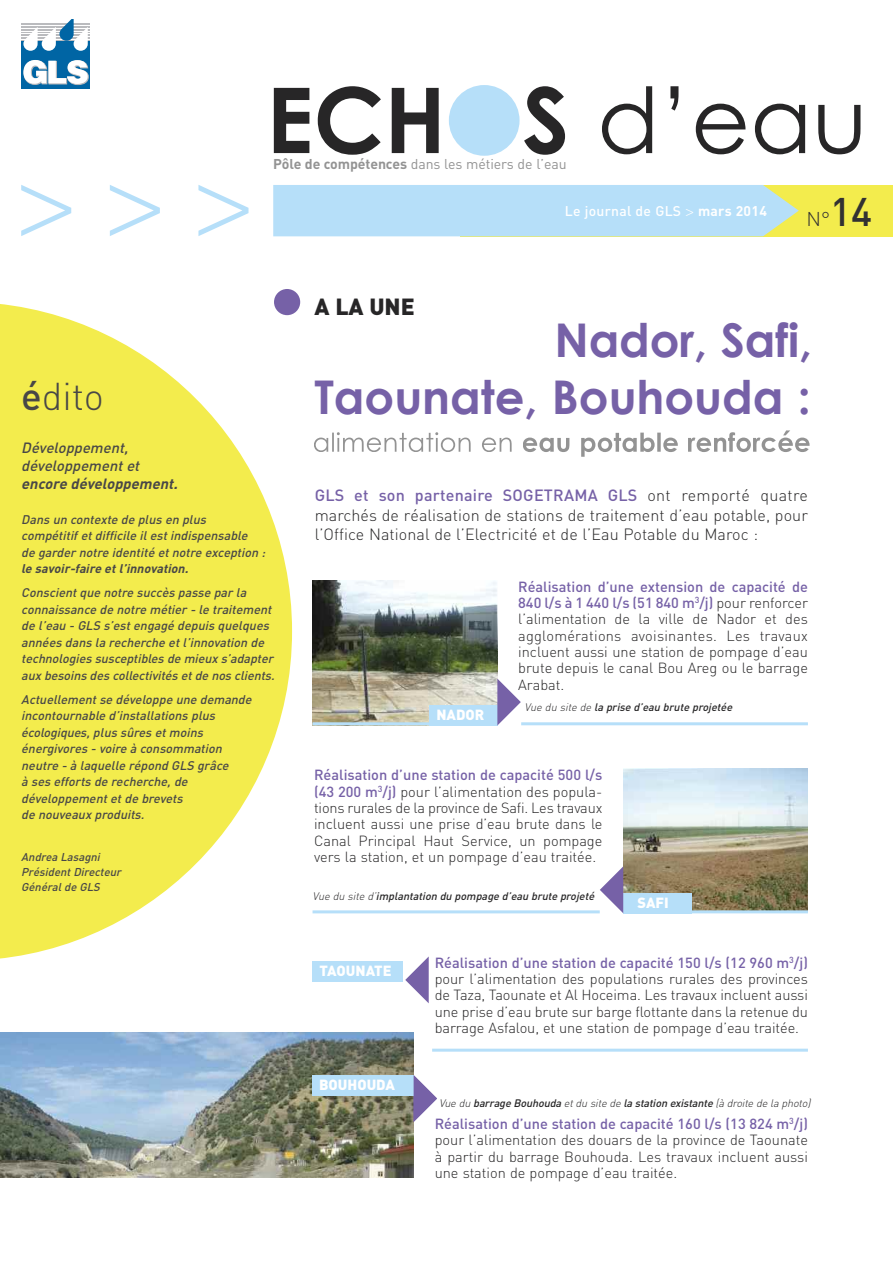
<style>
.page{position:relative;width:893px;height:1263px;background:#fff}
.page>*{position:absolute;margin:0;border:0;box-sizing:border-box;transform-origin:0 0}
.t1{font:300 98.4px "Helvetica Neue";color:#b6dff9}
.t2{font:700 90.75px "Century Gothic";color:#272627}
.t3{font:700 46.5px/57px "Century Gothic";color:#7661a7;text-align:right}
.t4{font:300 38.25px "DIN";color:#484747}
.t5{font:900 23.1px "DIN";color:#272627}
.t6{font:300 19.8px "DIN";color:#323132}
.t7{font:300 16.2px/19.5px "DIN";letter-spacing:.005em;color:#272627;text-align:justify}
.t8{font:italic 500 14.7px/18px "DIN";color:#484747}
.t9{font:italic 700 14.7px "DIN";color:#484747}
.t10{font:300 14.55px/16.4px "DIN";color:#272627;text-align:justify}
.t11{font:900 14.55px "DIN";color:#fff}
.t12{font:14.1px "DIN";letter-spacing:-.005em;color:#939393}
.t13{font:500 13.95px "DIN";letter-spacing:.02em;color:#fff}
.t14{font:italic 500 12.45px/16.5px "DIN";letter-spacing:-.01em;color:#484747}
.t15{font:italic 700 12.45px "DIN";color:#484747}
.t16{font:italic 500 11.25px/15px "DIN";color:#484747}
.t17{font:italic 500 10.8px "DIN";color:#272627}
.t18{font:italic 300 10.8px "DIN";color:#272627}
.s1{font-weight:400}
.s2{font-weight:700}
.s3{font-family:"Helvetica Neue";font-weight:300}
.s4{font-weight:500;font-size:39.45px}
.s5{font-weight:500}
.s6{font-weight:500;color:#7661a7}
.s7{font-weight:300}
.s8{color:#7661a7}
</style>
<div class="page">
<img style="left:0;top:1033px;width:414px;height:145px">
<div style="left:274px;top:289px;width:26px;height:26px;background:#7661a7;border-radius:50%"></div>
<svg style="left:0;top:303px;width:292px;height:656px;fill:#f3ec4d"></svg>
<div style="left:460px;top:185px;width:433px;height:51px;background:#f3ec4d"></div>
<div style="left:273px;top:185px;width:526px;height:51px;background:#b6dff9"></div>
<div style="left:22px;top:41px;width:68px;height:48px;background:#0065a4"></div>
<svg style="left:23px;top:60px;width:66px;height:25px"></svg>
<hr style="left:22px;top:23px;width:68px;height:1px;background:#babbbe">
<hr style="left:22px;top:24px;width:68px;height:1px;background:#babbbe">
<hr style="left:22px;top:26px;width:68px;height:1px;background:#babbbe">
<hr style="left:22px;top:27px;width:68px;height:1px;background:#babbbe">
<hr style="left:22px;top:29px;width:68px;height:1px;background:#babbbe">
<hr style="left:22px;top:31px;width:68px;height:1px;background:#babbbe">
<hr style="left:22px;top:32px;width:68px;height:1px;background:#babbbe">
<hr style="left:22px;top:34px;width:68px;height:1px;background:#babbbe">
<hr style="left:22px;top:35px;width:68px;height:1px;background:#babbbe">
<hr style="left:22px;top:37px;width:68px;height:1px;background:#babbbe">
<hr style="left:22px;top:38px;width:68px;height:1px;background:#babbbe">
<hr style="left:22px;top:40px;width:68px;height:1px;background:#babbbe">
<svg style="left:23px;top:20px;width:65px;height:31px"></svg>
<div style="left:449px;top:85px;width:71px;height:71px;background:#b6dff9;border-radius:50%"></div>
<svg style="left:314px;top:432px;width:124px;height:20px"></svg>
<svg style="left:523px;top:433px;width:155px;height:24px"></svg>
<img style="left:313px;top:580px;width:184px;height:142px">
<div style="left:429px;top:705px;width:69px;height:20px;background:#b6dff9"></div>
<img style="left:623px;top:768px;width:185px;height:142px">
<div style="left:623px;top:893px;width:69px;height:20px;background:#b6dff9"></div>
<hr style="left:521px;top:722px;width:287px;height:3px;background:#b6dff9">
<hr style="left:313px;top:722px;width:185px;height:3px;background:#b6dff9">
<hr style="left:313px;top:910px;width:287px;height:3px;background:#b6dff9">
<hr style="left:623px;top:910px;width:185px;height:3px;background:#b6dff9">
<div style="left:312px;top:1075px;width:102px;height:21px;background:#b6dff9"></div>
<hr style="left:432px;top:1049px;width:376px;height:3px;background:#b6dff9">
<div style="left:313px;top:961px;width:90px;height:21px;background:#b6dff9"></div>
<svg style="left:497px;top:679px;width:1px;height:26px"></svg>
<h1 class="t1" style="left:17px;top:165px;width:238px">&gt;&gt;&gt;</h1>
<h2 class="t2" style="left:266px;top:62px;width:602px">ECHOS <span class="s1">d’eau</span></h2>
<p class="t12" style="left:273px;top:156px;width:295px"><span class="s2">Pôle de compétences</span> dans les métiers de l’eau</p>
<p class="t13" style="left:565px;top:203px;width:204px">Le journal de GLS <span class="s3">&gt;</span> <span class="s2">mars 2014</span></p>
<h3 class="t6" style="left:806px;top:208px;width:67px">N°<span class="s4">14</span></h3>
<h3 class="t4" style="left:21px;top:375px;width:84px"><span class="s5">é</span>dito</h3>
<p class="t8" style="left:21px;top:439px;width:123px">Développement, développement et</p>
<p class="t9" style="left:21px;top:476px;width:161px">encore développement.</p>
<p class="t14" style="left:21px;top:511px;width:248px">Dans un contexte de plus en plus compétitif et difficile il est indispensable de garder notre identité et notre exception :</p>
<p class="t15" style="left:21px;top:562px;width:171px">le savoir-faire et l’innovation.</p>
<p class="t14" style="left:21px;top:585px;width:257px">Conscient que notre succès passe par la connaissance de notre métier - le traitement de l’eau - GLS s’est engagé depuis quelques années dans la recherche et l’innovation de technologies susceptibles de mieux s’adapter aux besoins des collectivités et de nos clients.</p>
<p class="t14" style="left:21px;top:691px;width:234px">Actuellement se développe une demande incontournable d’installations plus écologiques, plus sûres et moins énergivores - voire à consommation neutre - à laquelle répond GLS grâce<br>à ses efforts de recherche, de développement et de brevets<br>de nouveaux produits.</p>
<p class="t16" style="left:21px;top:849px;width:104px">Andrea Lasagni<br>Président Directeur<br>Général de GLS</p>
<h3 class="t5" style="left:315px;top:293px;width:102px">A LA UNE</h3>
<h3 class="t3" style="left:314px;top:310px;width:499px">Nador, Safi,<br>Taounate, Bouhouda :</h3>
<p class="t7" style="left:315px;top:486px;width:495px"><span class="s6">GLS et son partenaire SOGETRAMA GLS</span> ont remporté quatre marchés de réalisation de stations de traitement d’eau potable, pour l’Office National de l’Electricité et de l’Eau Potable du Maroc :</p>
<p class="t11" style="left:436px;top:706px;width:49px">NADOR</p>
<p class="t10" style="left:518px;top:578px;width:291px"><span class="s6">Réalisation d’une extension de capacité de 840 l/s à 1 440 l/s (51 840 m</span><sup>3</sup><span class="s6">/j)</span> pour renforcer l’alimentation de la ville de Nador et des agglomérations avoisinantes. Les travaux incluent aussi une station de pompage d’eau brute depuis le canal Bou Areg ou le barrage Arabat.</p>
<p class="t17" style="left:525px;top:700px;width:211px"><span class="s7">Vue du site de</span> la prise d’eau brute projetée</p>
<p class="t10" style="left:314px;top:767px;width:290px"><span class="s6">Réalisation d’une station de capacité 500 l/s (43 200 m</span><sup>3</sup><span class="s6">/j)</span> pour l’alimentation des popula&shy;tions rurales de la province de Safi. Les travaux incluent aussi une prise d’eau brute dans le Canal Principal Haut Service, un pompage vers la station, et un pompage d’eau traitée.</p>
<p class="t17" style="left:313px;top:890px;width:285px"><span class="s7">Vue du site d’</span>implantation du pompage d’eau brute projeté</p>
<p class="t11" style="left:637px;top:894px;width:33px">SAFI</p>
<p class="t11" style="left:320px;top:962px;width:74px">TAOUNATE</p>
<p class="t10" style="left:435px;top:954px;width:375px"><span class="s6">Réalisation d’une station de capacité 150 l/s (12 960 m</span><sup>3</sup><span class="s6">/j) </span>pour l’alimentation des populations rurales des provinces de Taza, Taounate et Al Hoceima. Les travaux incluent aussi une prise d’eau brute sur barge flottante dans la retenue du barrage Asfalou, et une station de pompage d’eau traitée.</p>
<p class="t11" style="left:319px;top:1077px;width:143px">BOUHOUD<span class="s8">✔</span>A</p>
<p class="t18" style="left:439px;top:1097px;width:375px">Vue du <span class="s5">barrage Bouhouda</span> et du site de <span class="s5">la station existante</span> (à droite de la photo)</p>
<p class="t10" style="left:435px;top:1116px;width:375px"><span class="s6">Réalisation d’une station de capacité 160 l/s (13 824 m</span><sup>3</sup><span class="s6">/j) </span>pour l’alimentation des douars de la province de Taounate à partir du barrage Bouhouda. Les travaux incluent aussi une station de pompage d’eau traitée.</p>
</div>
